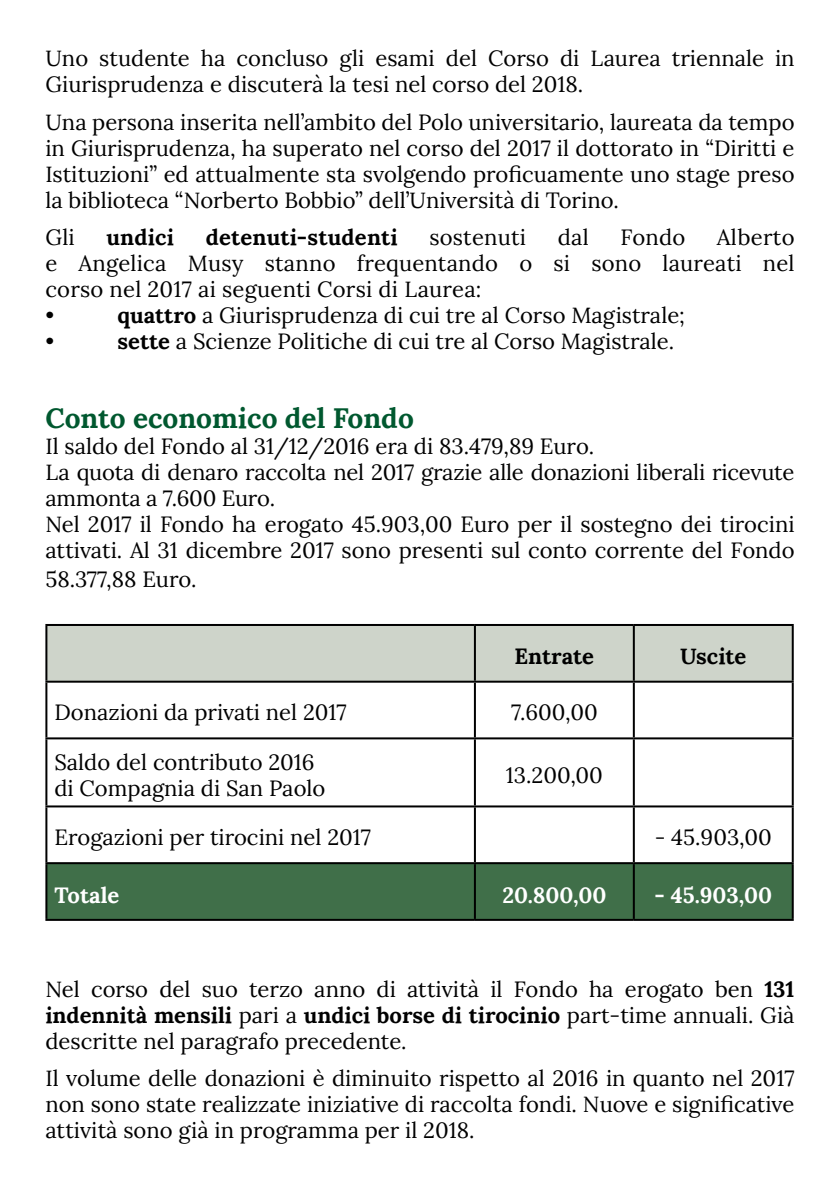
<style>
.page{position:relative;width:840px;height:1191px;background:#fff}
.page>*{position:absolute;margin:0;border:0;box-sizing:border-box;transform-origin:0 0}
.t1{font:700 28px "Lora";color:#00582f}
.t2{font:22px/26px "Lora";color:#000}
.t3{font:700 22px "Lora";letter-spacing:.01em;color:#000}
.t4{font:700 22px "Lora";color:#fff}
.s1{font-weight:700}
</style>
<div class="page">
<div style="left:47px;top:626px;width:744px;height:54px;background:#ced4ca"></div>
<div style="left:47px;top:864px;width:744px;height:55px;background:#406f49"></div>
<hr style="left:45px;top:624px;width:429px;height:2px;background:#000">
<hr style="left:45px;top:626px;width:2px;height:54px;background:#000">
<hr style="left:474px;top:624px;width:159px;height:2px;background:#000">
<hr style="left:473px;top:626px;width:2px;height:54px;background:#000">
<hr style="left:633px;top:624px;width:160px;height:2px;background:#000">
<hr style="left:632px;top:626px;width:2px;height:54px;background:#000">
<hr style="left:791px;top:626px;width:2px;height:54px;background:#000">
<hr style="left:45px;top:680px;width:429px;height:2px;background:#000">
<hr style="left:45px;top:682px;width:2px;height:55px;background:#000">
<hr style="left:474px;top:680px;width:159px;height:2px;background:#000">
<hr style="left:473px;top:682px;width:2px;height:55px;background:#000">
<hr style="left:633px;top:680px;width:160px;height:2px;background:#000">
<hr style="left:632px;top:682px;width:2px;height:55px;background:#000">
<hr style="left:791px;top:682px;width:2px;height:55px;background:#000">
<hr style="left:45px;top:737px;width:429px;height:2px;background:#000">
<hr style="left:45px;top:739px;width:2px;height:66px;background:#000">
<hr style="left:474px;top:737px;width:159px;height:2px;background:#000">
<hr style="left:473px;top:739px;width:2px;height:66px;background:#000">
<hr style="left:633px;top:737px;width:160px;height:2px;background:#000">
<hr style="left:632px;top:739px;width:2px;height:66px;background:#000">
<hr style="left:791px;top:739px;width:2px;height:66px;background:#000">
<hr style="left:45px;top:805px;width:429px;height:2px;background:#000">
<hr style="left:45px;top:807px;width:2px;height:55px;background:#000">
<hr style="left:474px;top:805px;width:159px;height:2px;background:#000">
<hr style="left:473px;top:807px;width:2px;height:55px;background:#000">
<hr style="left:633px;top:805px;width:160px;height:2px;background:#000">
<hr style="left:632px;top:807px;width:2px;height:55px;background:#000">
<hr style="left:791px;top:807px;width:2px;height:55px;background:#000">
<hr style="left:45px;top:862px;width:429px;height:2px;background:#000">
<hr style="left:45px;top:864px;width:2px;height:55px;background:#000">
<hr style="left:474px;top:862px;width:159px;height:2px;background:#000">
<hr style="left:473px;top:864px;width:2px;height:55px;background:#000">
<hr style="left:633px;top:862px;width:160px;height:2px;background:#000">
<hr style="left:632px;top:864px;width:2px;height:55px;background:#000">
<hr style="left:791px;top:864px;width:2px;height:55px;background:#000">
<hr style="left:45px;top:919px;width:429px;height:2px;background:#000">
<hr style="left:474px;top:919px;width:159px;height:2px;background:#000">
<hr style="left:633px;top:919px;width:160px;height:2px;background:#000">
<p class="t2" style="left:45px;top:44px;width:750px">Uno studente ha concluso gli esami del Corso di Laurea triennale in<br>Giurisprudenza e discuterà la tesi nel corso del 2018.</p>
<p class="t2" style="left:45px;top:107px;width:750px;text-align:justify">Una persona inserita nell’ambito del Polo universitario, laureata da tempo in Giurisprudenza, ha superato nel corso del 2017 il dottorato in “Diritti e Istituzioni” ed attualmente sta svolgendo proficuamente uno stage preso la biblioteca “Norberto Bobbio” dell’Università di Torino.</p>
<p class="t2" style="left:45px;top:223px;width:31px">Gli</p>
<p class="t3" style="left:106px;top:218px;width:69px">undici</p>
<p class="t3" style="left:206px;top:218px;width:193px">detenuti-studenti</p>
<p class="t2" style="left:429px;top:223px;width:98px">sostenuti</p>
<p class="t2" style="left:557px;top:223px;width:32px">dal</p>
<p class="t2" style="left:620px;top:223px;width:66px">Fondo</p>
<p class="t2" style="left:45px;top:223px;width:750px;text-indent:671px">Alberto e Angelica Musy stanno frequentando o si sono laureati nel corso nel 2017 ai seguenti Corsi di Laurea:<br>•</p>
<p class="t2" style="left:117px;top:301px;width:568px"><span class="s1">quattro</span> a Giurisprudenza di cui tre al Corso Magistrale;</p>
<p class="t2" style="left:45px;top:327px;width:10px">•</p>
<p class="t2" style="left:117px;top:327px;width:558px"><span class="s1">sette</span> a Scienze Politiche di cui tre al Corso Magistrale.</p>
<p class="t1" style="left:45px;top:394px;width:370px">Conto economico del Fondo</p>
<p class="t2" style="left:45px;top:432px;width:750px">Il saldo del Fondo al 31/12/2016 era di 83.479,89 Euro.<br>La quota di denaro raccolta nel 2017 grazie alle donazioni liberali ricevute ammonta a 7.600 Euro.<br>Nel 2017 il Fondo ha erogato 45.903,00 Euro per il sostegno dei tirocini attivati. Al 31 dicembre 2017 sono presenti sul conto corrente del Fondo</p>
<p class="t2" style="left:45px;top:565px;width:153px">58.377,88 Euro.</p>
<p class="t3" style="left:514px;top:638px;width:81px">Entrate</p>
<p class="t3" style="left:679px;top:638px;width:68px">Uscite</p>
<p class="t2" style="left:54px;top:698px;width:293px">Donazioni da privati nel 2017</p>
<p class="t2" style="left:510px;top:698px;width:88px">7.600,00</p>
<p class="t2" style="left:54px;top:747px;width:272px">Saldo del contributo 2016 di Compagnia di San Paolo</p>
<p class="t2" style="left:505px;top:760px;width:99px">13.200,00</p>
<p class="t2" style="left:54px;top:823px;width:318px">Erogazioni per tirocini nel 2017</p>
<p class="t2" style="left:654px;top:823px;width:119px">- 45.903,00</p>
<p class="t4" style="left:54px;top:876px;width:66px">Totale</p>
<p class="t4" style="left:502px;top:876px;width:105px">20.800,00</p>
<p class="t4" style="left:654px;top:876px;width:119px">- 45.903,00</p>
<p class="t2" style="left:45px;top:974px;width:750px;text-align:justify">Nel corso del suo terzo anno di attività il Fondo ha erogato ben <span class="s1">131 indennità mensili</span> pari a <span class="s1">undici borse di tirocinio</span> part-time annuali. Già descritte nel paragrafo precedente.</p>
<p class="t2" style="left:45px;top:1063px;width:750px;text-align:justify">Il volume delle donazioni è diminuito rispetto al 2016 in quanto nel 2017 non sono state realizzate iniziative di raccolta fondi. Nuove e significative attività sono già in programma per il 2018.</p>
</div>
